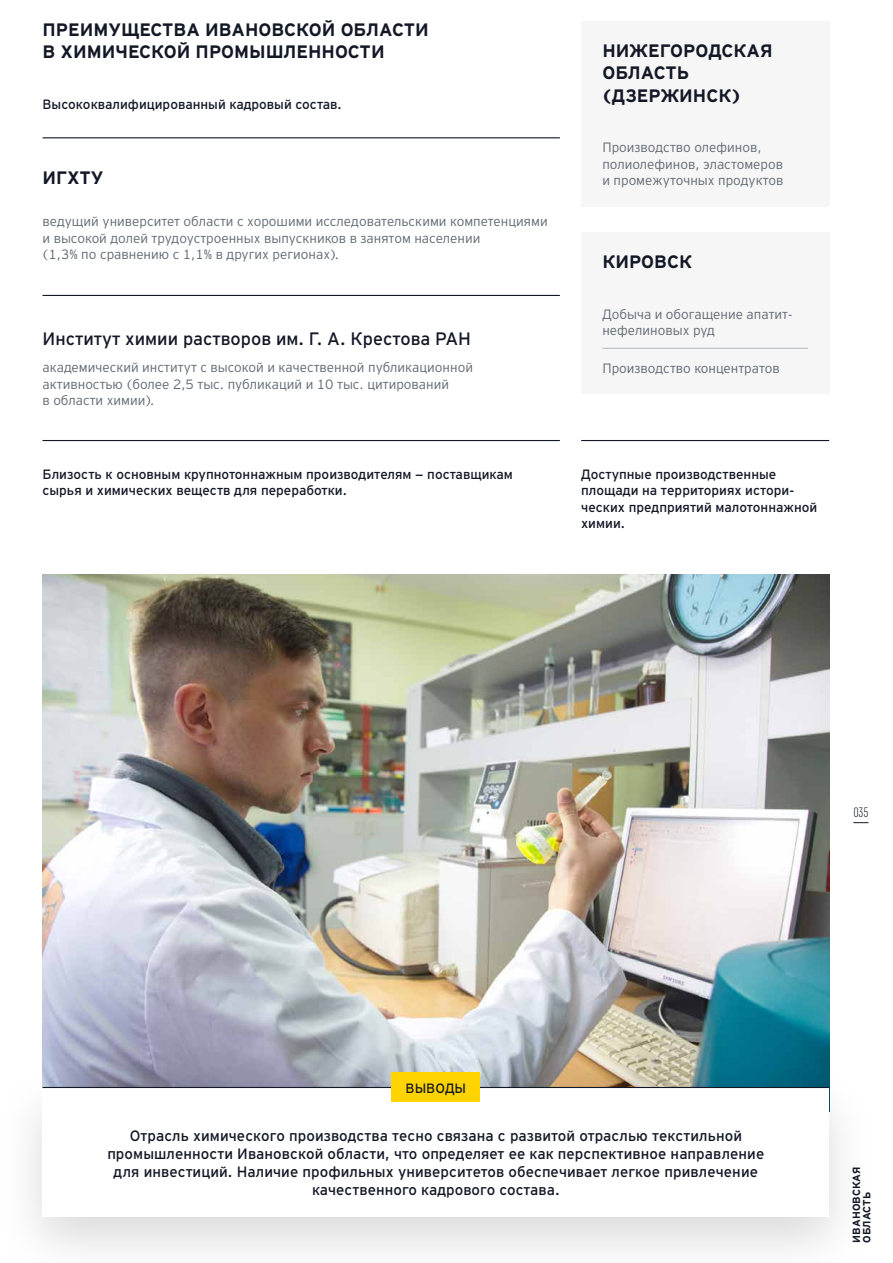
<style>
.page{position:relative;width:893px;height:1263px;background:#fff}
.page>*{position:absolute;margin:0;border:0;box-sizing:border-box;transform-origin:0 0}
.t1{font:700 18px/22.5px "EY Interstate";color:#131826}
.t2{font:18px "EY Interstate";color:#131826}
.t3{font:15px/18px "EY Interstate";letter-spacing:.005em;color:#131826;text-align:center}
.t4{font:300 13.5px/16.5px "EY Interstate";color:#5f6872}
.t5{font:13.5px/16.5px "EY Interstate";color:#131826}
.t6{font:300 13.5px "RF Rufo";color:#131826}
.t7{font:700 10.5px/10.5px "EY Interstate";color:#131826}
</style>
<div class="page">
<img style="left:43px;top:574px;width:786px;height:487px">
<div style="left:581px;top:21px;width:248px;height:186px;background:#f6f6f6"></div>
<div style="left:581px;top:233px;width:248px;height:161px;background:#f6f6f6"></div>
<hr style="left:602px;top:348px;width:206px;height:1px;background:#b4b9bc">
<hr style="left:43px;top:295px;width:517px;height:1px;background:#131826">
<hr style="left:43px;top:440px;width:517px;height:1px;background:#131826">
<hr style="left:581px;top:440px;width:248px;height:1px;background:#131826">
<hr style="left:43px;top:137px;width:517px;height:1px;background:#131826">
<div style="left:0;top:1061px;width:877px;height:202px;background:#000;opacity:.15"></div>
<div style="left:43px;top:1087px;width:786px;height:130px;background:#fff"></div>
<hr style="left:43px;top:1087px;width:786px;height:1px;background:#131826">
<div style="left:392px;top:1072px;width:88px;height:30px;background:#ffd400"></div>
<svg style="left:853px;top:822px;width:15px;height:1px"></svg>
<h1 class="t1" style="left:43px;top:17px;width:388px">ПРЕИМУЩЕСТВА ИВАНОВСКОЙ ОБЛАСТИ<br>В ХИМИЧЕСКОЙ ПРОМЫШЛЕННОСТИ</h1>
<p class="t5" style="left:43px;top:95px;width:301px">Высококвалифицированный кадровый состав.</p>
<h1 class="t1" style="left:43px;top:166px;width:62px">ИГХТУ</h1>
<p class="t4" style="left:43px;top:213px;width:507px">ведущий университет области с хорошими исследовательскими компетенциями и высокой долей трудоустроенных выпускников в занятом населении<br>(1,3% по сравнению с 1,1% в других регионах).</p>
<h1 class="t2" style="left:43px;top:326px;width:430px">Институт химии растворов им. Г. А. Крестова РАН</h1>
<p class="t4" style="left:43px;top:358px;width:432px">академический институт с высокой и качественной публикационной активностью (более 2,5 тыс. публикаций и 10 тыс. цитирований<br>в области химии).</p>
<h1 class="t1" style="left:602px;top:38px;width:172px">НИЖЕГОРОДСКАЯ<br>ОБЛАСТЬ (ДЗЕРЖИНСК)</h1>
<p class="t4" style="left:602px;top:139px;width:183px">Производство олефинов, полиолефинов, эластомеров и промежуточных продуктов</p>
<h1 class="t1" style="left:602px;top:249px;width:91px">КИРОВСК</h1>
<p class="t4" style="left:602px;top:305px;width:191px">Добыча и обогащение апатит&shy;нефелиновых руд</p>
<p class="t4" style="left:602px;top:359px;width:179px">Производство концентратов</p>
<p class="t5" style="left:43px;top:465px;width:472px">Близость к основным крупнотоннажным производителям — поставщикам сырья и химических веществ для переработки.</p>
<p class="t5" style="left:581px;top:465px;width:238px">Доступные производственные площади на территориях истори&shy;ческих предприятий малотоннажной химии.</p>
<p class="t6" style="left:853px;top:805px;width:16px">035</p>
<p class="t5" style="left:406px;top:1079px;width:62px">ВЫВОДЫ</p>
<p class="t3" style="left:107px;top:1126px;width:658px">Отрасль химического производства тесно связана с развитой отраслью текстильной промышленности Ивановской области, что определяет ее как перспективное направление для инвестиций. Наличие профильных университетов обеспечивает легкое привлечение качественного кадрового состава.</p>
<p class="t7" style="left:850px;top:1242px;width:77px;rotate:-90deg">ИВАНОВСКАЯ<br>ОБЛАСТЬ</p>
</div>
